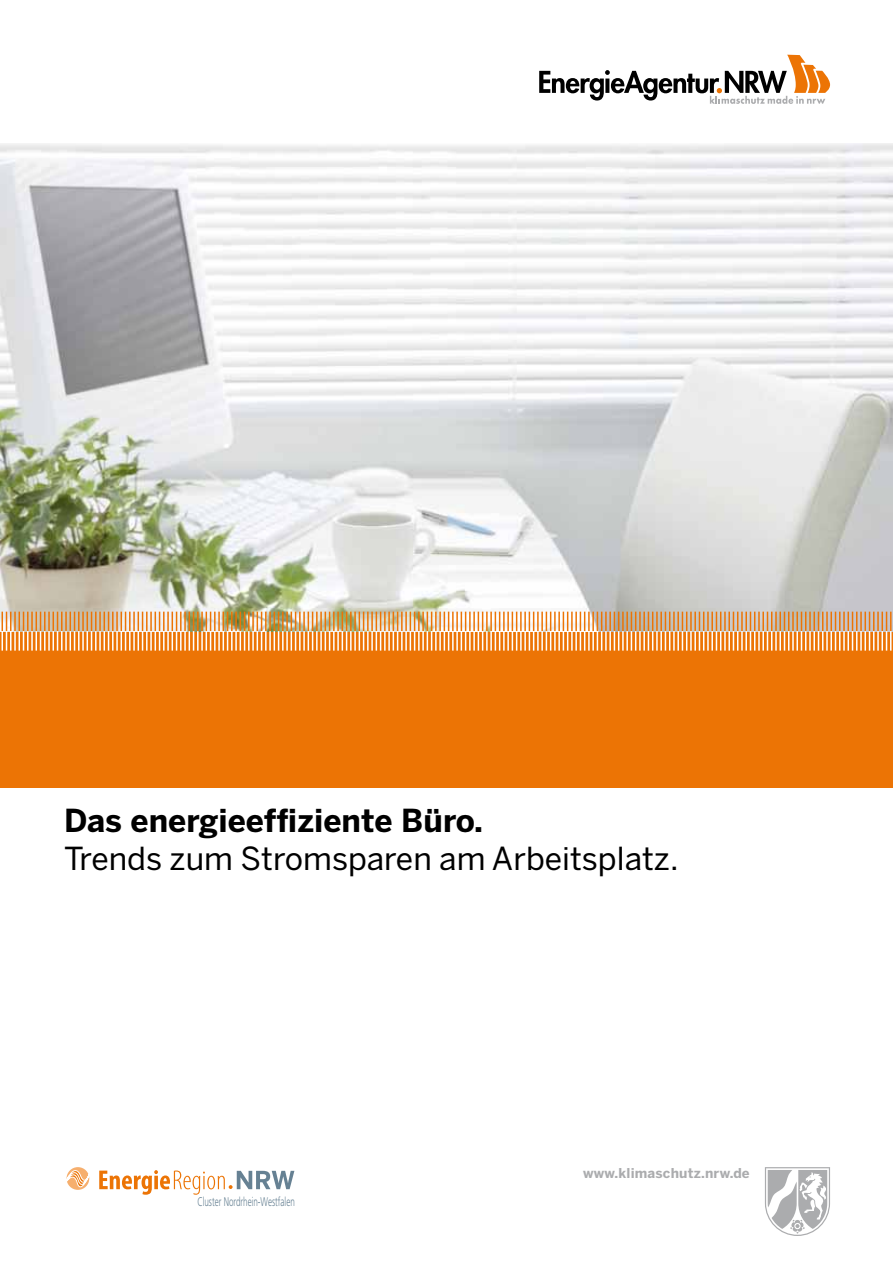
<style>
.page{position:relative;width:893px;height:1263px;background:#fff}
.page>*{position:absolute;margin:0;border:0;box-sizing:border-box;transform-origin:0 0}
.t1{font:31.5px "Benton Sans";color:#000}
.t2{font:700 31.5px "Benton Sans";color:#000}
.t3{font:700 13.5px "Benton Sans";letter-spacing:.015em;color:#abacae}
.t4{font:300 12.6px "Frutiger";color:#668193;scale:.64 1}
</style>
<div class="page">
<div style="left:0;top:631px;width:893px;height:156px;background:#ec7405"></div>
<svg style="left:539px;top:55px;width:291px;height:49px"></svg>
<svg style="left:765px;top:1167px;width:65px;height:69px"></svg>
<svg style="left:99px;top:1170px;width:195px;height:25px"></svg>
<svg style="left:66px;top:1167px;width:24px;height:23px"></svg>
<img style="left:0;top:144px;width:893px;height:487px">
<svg style="left:2px;top:612px;width:889px;height:39px"></svg>
<p class="t2" style="left:64px;top:802px;width:420px">Das energieeffiziente Büro.</p>
<p class="t1" style="left:64px;top:840px;width:616px">Trends zum Stromsparen am Arbeitsplatz.</p>
<p class="t4" style="left:197px;top:1194px;width:154px">Cluster Nordrhein-Westfalen</p>
<p class="t3" style="left:583px;top:1165px;width:168px">www.klimaschutz.nrw.de</p>
</div>
